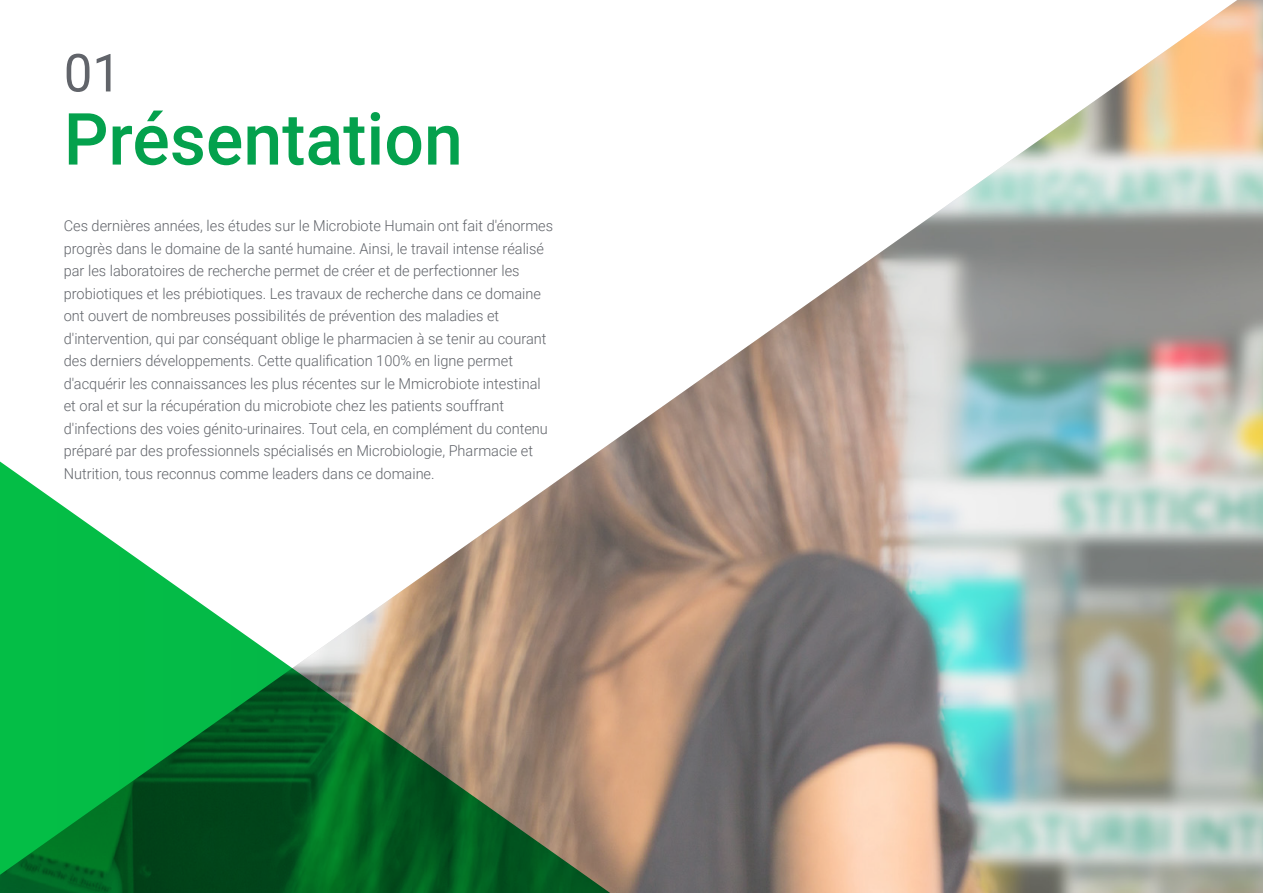
<style>
.page{position:relative;width:1263px;height:893px;background:#fff}
.page>*{position:absolute;margin:0;border:0;box-sizing:border-box;transform-origin:0 0}
.t1{font:500 72px "Roboto";color:#04a14d}
.t2{font:52.5px "Roboto";color:#61646a}
.t3{font:300 15px/22.5px "Roboto";color:#61646a}
</style>
<div class="page">
<img style="left:607px;top:0;width:656px;height:893px">
<svg style="left:0;top:446px;width:640px;height:447px"></svg>
<h2 class="t2" style="left:64px;top:36px;width:59px">01</h2>
<h1 class="t1" style="left:64px;top:89px;width:401px">Présentation</h1>
<p class="t3" style="left:64px;top:214px;width:491px">Ces dernières années, les études sur le Microbiote Humain ont fait d'énormes progrès dans le domaine de la santé humaine. Ainsi, le travail intense réalisé par les laboratoires de recherche permet de créer et de perfectionner les probiotiques et les prébiotiques. Les travaux de recherche dans ce domaine ont ouvert de nombreuses possibilités de prévention des maladies et d'intervention, qui par conséquant oblige le pharmacien à se tenir au courant des derniers développements. Cette qualification 100% en ligne permet d'acquérir les connaissances les plus récentes sur le Mmicrobiote intestinal et oral et sur la récupération du microbiote chez les patients souffrant d'infections des voies génito-urinaires. Tout cela, en complément du contenu préparé par des professionnels spécialisés en Microbiologie, Pharmacie et Nutrition, tous reconnus comme leaders dans ce domaine.</p>
</div>
